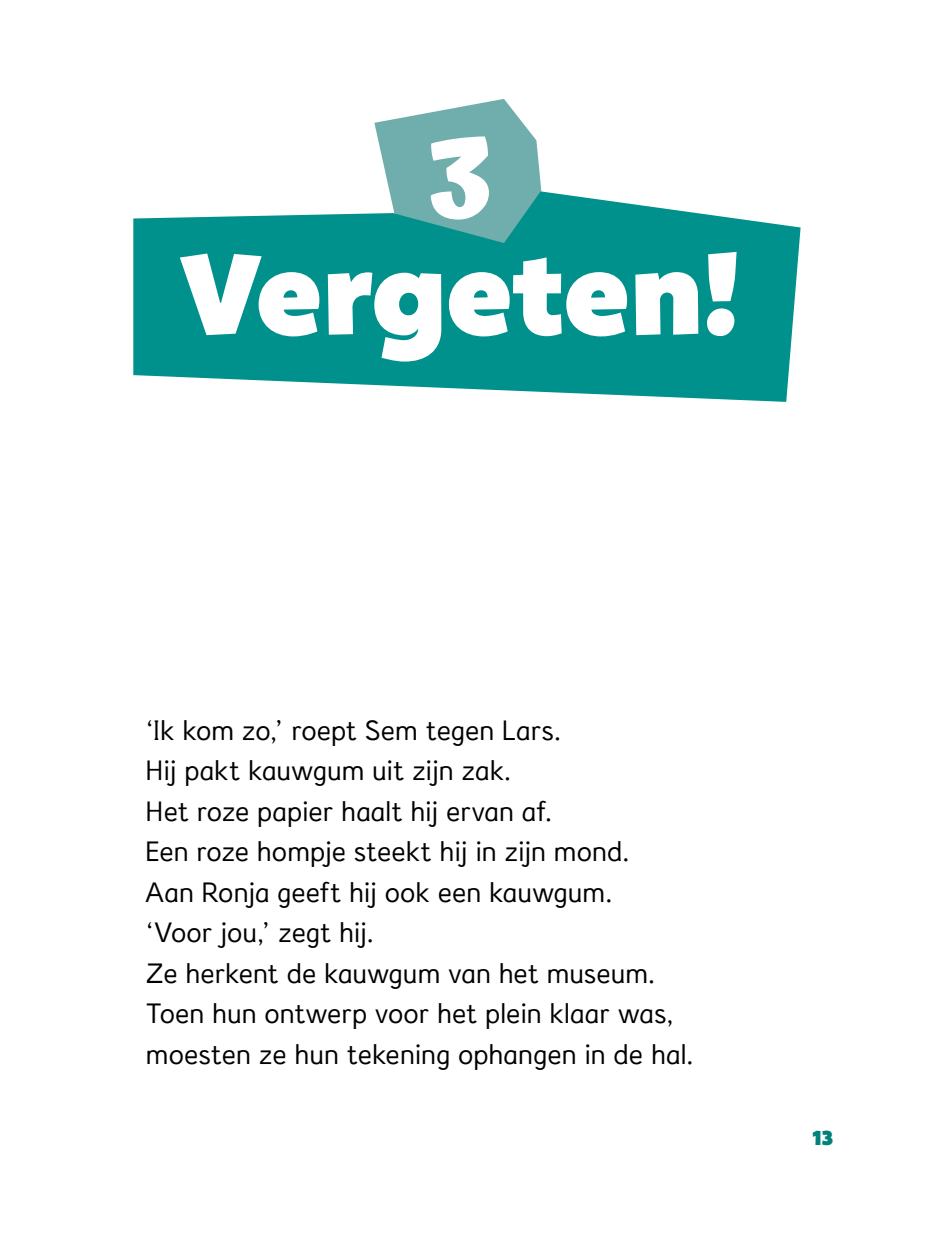
<style>
.page{position:relative;width:925px;height:1244px;background:#fff}
.page>*{position:absolute;margin:0;border:0;box-sizing:border-box;transform-origin:0 0}
.t1{font:114.3px "Bango Pro";color:#fff}
.t2{font:700 114.3px "Atma";color:#fff}
.t3{font:27px "Zwijsendyslexieprint";color:#000}
.t4{font:20.25px "Bango Pro";color:#00827b}
</style>
<div class="page">
<svg style="left:374px;top:99px;width:168px;height:92px"></svg>
<svg style="left:133px;top:191px;width:667px;height:211px;background:#2aa29e"></svg>
<p class="t2" style="left:427px;top:107px;width:67px">3</p>
<p class="t1" style="left:179px;top:228px;width:563px">Vergeten!</p>
<p class="t3" style="left:146px;top:714px;width:418px">‘Ik kom zo,’ roept Sem tegen Lars.</p>
<p class="t3" style="left:146px;top:754px;width:368px">Hij pakt kauwgum uit zijn zak.</p>
<p class="t3" style="left:146px;top:795px;width:408px">Het roze papier haalt hij ervan af.</p>
<p class="t3" style="left:146px;top:835px;width:486px">Een roze hompje steekt hij in zijn mond.</p>
<p class="t3" style="left:146px;top:876px;width:469px">Aan Ronja geeft hij ook een kauwgum.</p>
<p class="t3" style="left:146px;top:916px;width:230px">‘Voor jou,’ zegt hij.</p>
<p class="t3" style="left:146px;top:957px;width:511px">Ze herkent de kauwgum van het museum.</p>
<p class="t3" style="left:146px;top:997px;width:530px">Toen hun ontwerp voor het plein klaar was,</p>
<p class="t3" style="left:146px;top:1038px;width:550px">moesten ze hun tekening ophangen in de hal.</p>
<p class="t4" style="left:812px;top:1126px;width:22px">13</p>
</div>
